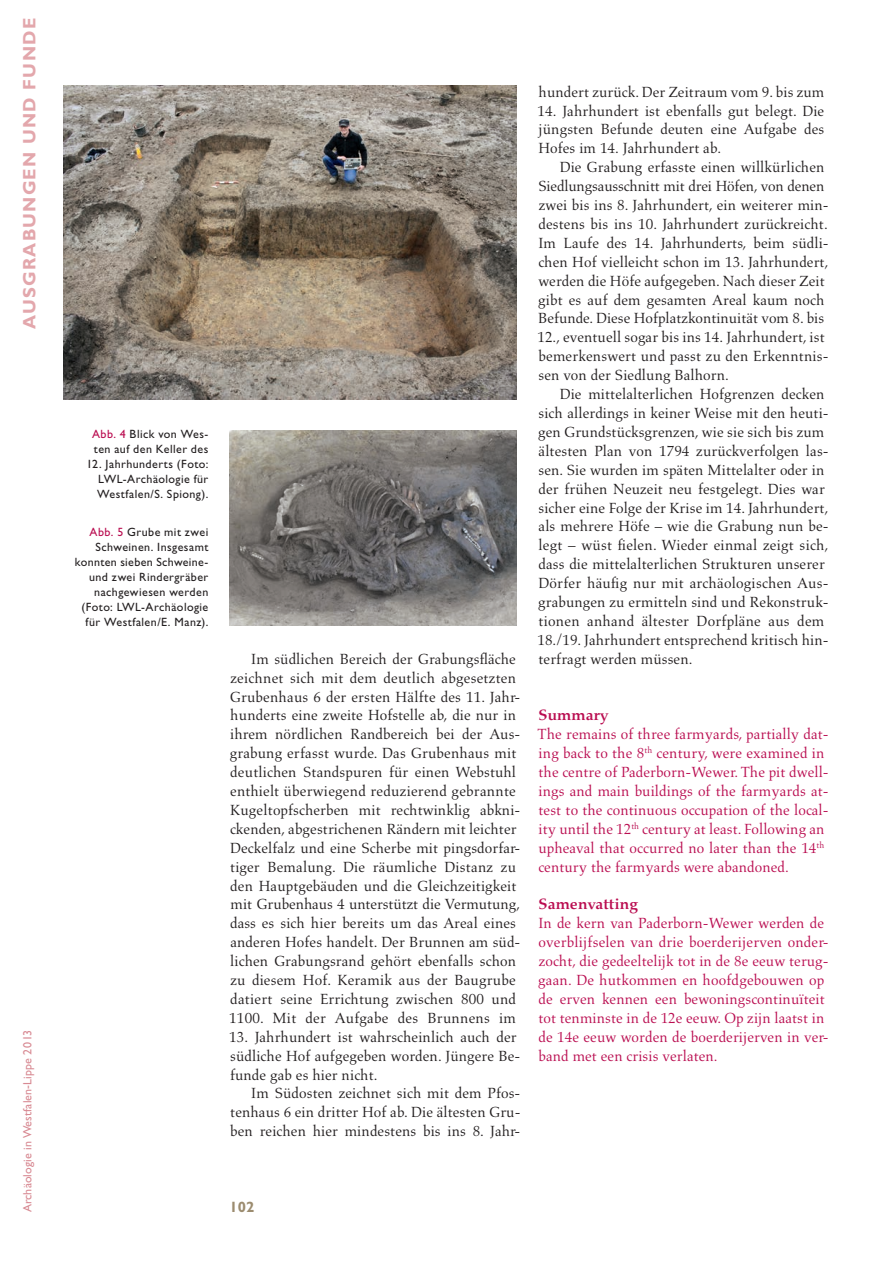
<style>
.page{position:relative;width:893px;height:1263px;background:#fff}
.page>*{position:absolute;margin:0;border:0;box-sizing:border-box;transform-origin:0 0}
.t1{font:18px "Gill Sans Std Bold 5";letter-spacing:.07em;color:#e3a7ac}
.t2{font:15px/18.9px "Aldus LT Std";letter-spacing:.005em;color:#231f20}
.t3{font:15px/18.9px "Aldus LT Std";letter-spacing:.005em;color:#ba0e51}
.t4{font:700 15px "Aldus Nova";letter-spacing:.015em;color:#ba0e51}
.t5{font:700 15px "Gill Sans Std";color:#9c8c6f}
.t6{font:12px/15px "Gill Sans Std";letter-spacing:.035em;color:#231f20}
.t7{font:12px "Gill Sans Std 5";letter-spacing:.01em;color:#d88a93}
.s1{color:#ba0e51}
</style>
<div class="page">
<img style="left:64px;top:85px;width:453px;height:314px">
<img style="left:230px;top:430px;width:287px;height:196px">
<p class="t1" style="left:19px;top:329px;width:312px;rotate:-90deg">AUSGRABUNGEN UND FUNDE</p>
<p class="t7" style="left:21px;top:1212px;width:184px;rotate:-90deg">Archäologie in Westfalen-Lippe 2013</p>
<p class="t6" style="left:92px;top:427px;width:118px"><span class="s1">Abb. 4</span> Blick von Wes&shy;ten auf den Keller des</p>
<p class="t6" style="left:97px;top:457px;width:113px;text-align:justify;text-indent:-11px">12. Jahrhunderts (Foto:<br>LWL-Archäologie für Westfalen/S. Spiong).</p>
<p class="t6" style="left:75px;top:524px;width:135px;text-align:right"><span class="s1">Abb. 5</span> Grube mit zwei<br>Schweinen. Insgesamt konnten sieben Schweine&shy;und zwei Rindergräber nachgewiesen werden (Foto: LWL-Archäologie für Westfalen/E. Manz).</p>
<p class="t2" style="left:229px;top:649px;width:293px;text-indent:22px">Im südlichen Bereich der Grabungsfläche zeichnet sich mit dem deutlich abgesetzten Grubenhaus 6 der ersten Hälfte des 11. Jahr&shy;hunderts eine zweite Hofstelle ab, die nur in ihrem nördlichen Randbereich bei der Aus&shy;grabung erfasst wurde. Das Grubenhaus mit deutlichen Standspuren für einen Webstuhl enthielt überwiegend reduzierend gebrannte Kugeltopfscherben mit rechtwinklig abkni&shy;ckenden, abgestrichenen Rändern mit leichter Deckelfalz und eine Scherbe mit pingsdorfar&shy;tiger Bemalung. Die räumliche Distanz zu den Hauptgebäuden und die Gleichzeitigkeit mit Grubenhaus 4 unterstützt die Vermutung, dass es sich hier bereits um das Areal eines anderen Hofes handelt. Der Brunnen am süd&shy;lichen Grabungsrand gehört ebenfalls schon zu diesem Hof. Keramik aus der Baugrube datiert seine Errichtung zwischen 800 und 1100. Mit der Aufgabe des Brunnens im</p>
<p class="t2" style="left:229px;top:1027px;width:293px">13. Jahrhundert ist wahrscheinlich auch der südliche Hof aufgegeben worden. Jüngere Be&shy;funde gab es hier nicht.</p>
<p class="t2" style="left:230px;top:1084px;width:292px;text-align:justify;text-indent:21px">Im Südosten zeichnet sich mit dem Pfos&shy;tenhaus 6 ein dritter Hof ab. Die ältesten Gru&shy;ben reichen hier mindestens bis ins 8. Jahr-</p>
<p class="t2" style="left:539px;top:82px;width:287px">hundert zurück. Der Zeitraum vom 9. bis zum</p>
<p class="t2" style="left:537px;top:101px;width:288px;text-align:justify">14. Jahrhundert ist ebenfalls gut belegt. Die jüngsten Befunde deuten eine Aufgabe des Hofes im 14. Jahrhundert ab.</p>
<p class="t2" style="left:537px;top:158px;width:293px;text-indent:22px">Die Grabung erfasste einen willkürlichen Siedlungsausschnitt mit drei Höfen, von denen zwei bis ins 8. Jahrhundert, ein weiterer min&shy;destens bis ins 10. Jahrhundert zurückreicht.<br>Im Laufe des 14. Jahrhunderts, beim südli&shy;chen Hof vielleicht schon im 13. Jahrhundert, werden die Höfe aufgegeben. Nach dieser Zeit gibt es auf dem gesamten Areal kaum noch Befunde. Diese Hofplatzkontinuität vom 8. bis 12., eventuell sogar bis ins 14. Jahrhundert, ist bemerkenswert und passt zu den Erkenntnis&shy;sen von der Siedlung Balhorn.</p>
<p class="t2" style="left:537px;top:385px;width:293px;text-indent:22px">Die mittelalterlichen Hofgrenzen decken sich allerdings in keiner Weise mit den heuti&shy;gen Grundstücksgrenzen, wie sie sich bis zum ältesten Plan von 1794 zurückverfolgen las&shy;sen. Sie wurden im späten Mittelalter oder in der frühen Neuzeit neu festgelegt. Dies war sicher eine Folge der Krise im 14. Jahrhundert, als mehrere Höfe – wie die Grabung nun be&shy;legt – wüst fielen. Wieder einmal zeigt sich, dass die mittelalterlichen Strukturen unserer Dörfer häufig nur mit archäologischen Aus&shy;grabungen zu ermitteln sind und Rekonstruk&shy;tionen anhand ältester Dorfpläne aus dem 18./19. Jahrhundert entsprechend kritisch hin&shy;terfragt werden müssen.</p>
<p class="t4" style="left:538px;top:706px;width:71px">Summary</p>
<p class="t3" style="left:538px;top:725px;width:293px">The remains of three farmyards, partially dat&shy;ing back to the 8<sup>th</sup> century, were examined in the centre of Paderborn-Wewer. The pit dwell&shy;ings and main buildings of the farmyards at&shy;test to the continuous occupation of the local&shy;ity until the 12<sup>th</sup> century at least. Following an upheaval that occurred no later than the 14<sup>th </sup>century the farmyards were abandoned.</p>
<p class="t4" style="left:538px;top:895px;width:101px">Samenvatting</p>
<p class="t3" style="left:538px;top:914px;width:292px">In de kern van Paderborn-Wewer werden de overblijfselen van drie boerderijerven onder&shy;zocht, die gedeeltelijk tot in de 8e eeuw terug&shy;gaan. De hutkommen en hoofdgebouwen op de erven kennen een bewoningscontinuïteit tot tenminste in de 12e eeuw. Op zijn laatst in de 14e eeuw worden de boerderijerven in ver&shy;band met een crisis verlaten.</p>
<p class="t5" style="left:230px;top:1198px;width:26px">102</p>
</div>
